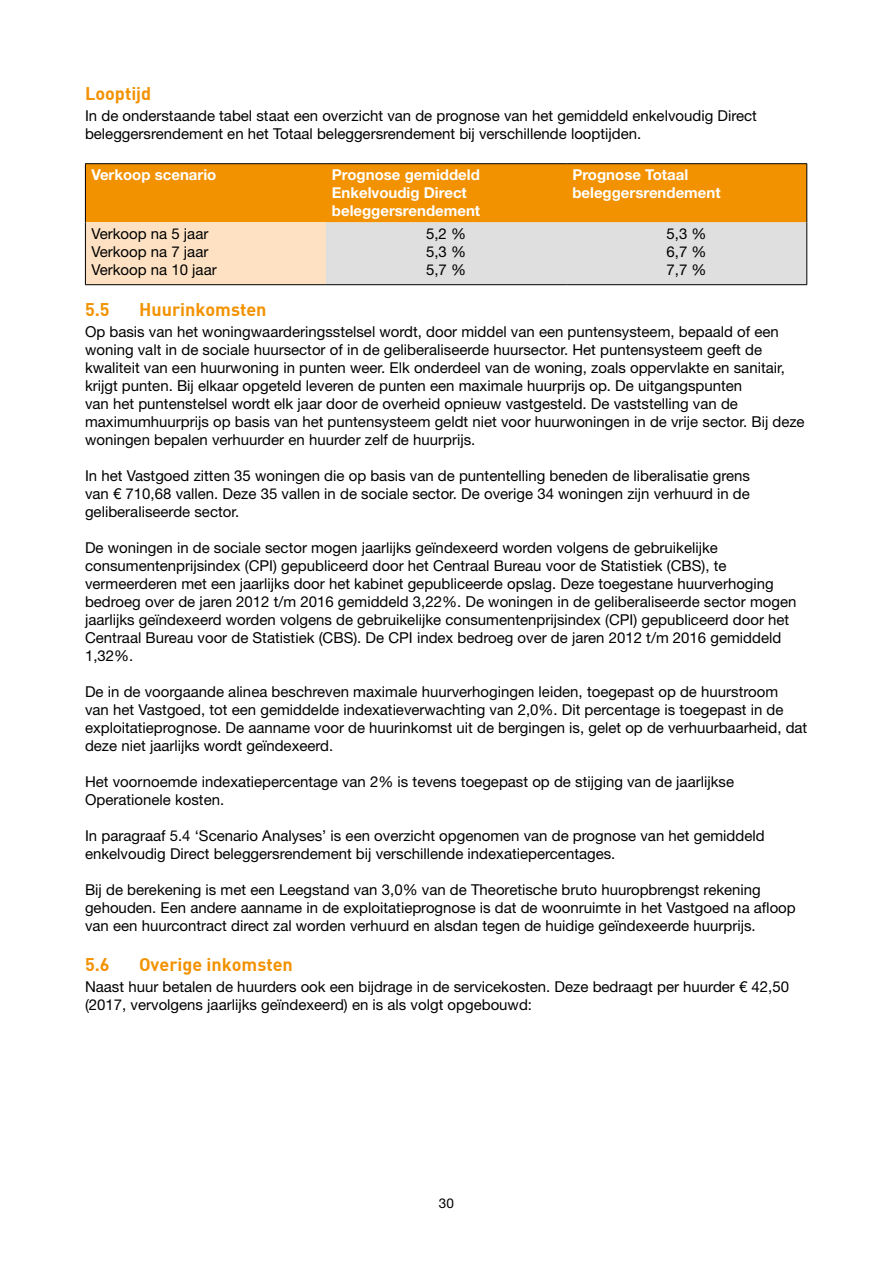
<style>
.page{position:relative;width:893px;height:1263px;background:#fff}
.page>*{position:absolute;margin:0;border:0;box-sizing:border-box;transform-origin:0 0}
.t1{font:18px "DIN Bold";color:#f39200}
.t2{font:15px/18px "Helvetica Neue LT Std";color:#000}
.t3{font:700 15px/18px "Helvetica Neue LT Std";color:#fff}
.t4{font:13.5px "Helvetica Neue LT Std";color:#000}
</style>
<div class="page">
<svg style="left:86px;top:164px;width:720px;height:120px;background:#edb96e"></svg>
<hr style="left:85px;top:163px;width:241px;height:1px;background:#000">
<hr style="left:85px;top:164px;width:1px;height:58px;background:#000">
<hr style="left:326px;top:163px;width:240px;height:1px;background:#000">
<hr style="left:566px;top:163px;width:241px;height:1px;background:#000">
<hr style="left:806px;top:164px;width:1px;height:58px;background:#000">
<hr style="left:85px;top:222px;width:1px;height:62px;background:#000">
<hr style="left:806px;top:222px;width:1px;height:62px;background:#000">
<hr style="left:85px;top:284px;width:241px;height:1px;background:#000">
<hr style="left:326px;top:284px;width:240px;height:1px;background:#000">
<hr style="left:566px;top:284px;width:241px;height:1px;background:#000">
<p class="t1" style="left:85px;top:82px;width:68px">Looptijd</p>
<p class="t2" style="left:85px;top:107px;width:673px">In de onderstaande tabel staat een overzicht van de prognose van het gemiddeld enkelvoudig Direct beleggersrendement en het Totaal beleggersrendement bij verschillende looptijden.</p>
<p class="t3" style="left:91px;top:166px;width:126px">Verkoop scenario</p>
<p class="t3" style="left:332px;top:166px;width:150px">Prognose gemiddeld<br>Enkelvoudig Direct beleggersrendement</p>
<p class="t3" style="left:572px;top:166px;width:150px">Prognose Totaal beleggersrendement</p>
<p class="t2" style="left:91px;top:225px;width:127px">Verkoop na 5 jaar<br>Verkoop na 7 jaar<br>Verkoop na 10 jaar</p>
<p class="t2" style="left:426px;top:225px;width:42px;text-align:justify">5,2 % 5,3 % 5,7 %</p>
<p class="t2" style="left:667px;top:225px;width:42px;text-align:justify">5,3 % 6,7 % 7,7 %</p>
<p class="t1" style="left:85px;top:297px;width:26px">5.5</p>
<p class="t1" style="left:139px;top:297px;width:129px">Huurinkomsten</p>
<p class="t2" style="left:85px;top:322px;width:721px">Op basis van het woningwaarderingsstelsel wordt, door middel van een puntensysteem, bepaald of een woning valt in de sociale huursector of in de geliberaliseerde huursector. Het puntensysteem geeft de kwaliteit van een huurwoning in punten weer. Elk onderdeel van de woning, zoals oppervlakte en sanitair, krijgt punten. Bij elkaar opgeteld leveren de punten een maximale huurprijs op. De uitgangspunten<br>van het puntenstelsel wordt elk jaar door de overheid opnieuw vastgesteld. De vaststelling van de maximumhuurprijs op basis van het puntensysteem geldt niet voor huurwoningen in de vrije sector. Bij deze woningen bepalen verhuurder en huurder zelf de huurprijs.</p>
<p class="t2" style="left:85px;top:466px;width:666px;text-align:justify">In het Vastgoed zitten 35 woningen die op basis van de puntentelling beneden de liberalisatie grens van € 710,68 vallen. Deze 35 vallen in de sociale sector. De overige 34 woningen zijn verhuurd in de geliberaliseerde sector.</p>
<p class="t2" style="left:85px;top:538px;width:713px">De woningen in de sociale sector mogen jaarlijks geïndexeerd worden volgens de gebruikelijke consumentenprijsindex (CPI) gepubliceerd door het Centraal Bureau voor de Statistiek (CBS), te vermeerderen met een jaarlijks door het kabinet gepubliceerde opslag. Deze toegestane huurverhoging bedroeg over de jaren 2012 t/m 2016 gemiddeld 3,22%. De woningen in de geliberaliseerde sector mogen jaarlijks geïndexeerd worden volgens de gebruikelijke consumentenprijsindex (CPI) gepubliceerd door het Centraal Bureau voor de Statistiek (CBS). De CPI index bedroeg over de jaren 2012 t/m 2016 gemiddeld 1,32%.</p>
<p class="t2" style="left:85px;top:682px;width:724px">De in de voorgaande alinea beschreven maximale huurverhogingen leiden, toegepast op de huurstroom<br>van het Vastgoed, tot een gemiddelde indexatieverwachting van 2,0%. Dit percentage is toegepast in de exploitatieprognose. De aanname voor de huurinkomst uit de bergingen is, gelet op de verhuurbaarheid, dat deze niet jaarlijks wordt geïndexeerd.</p>
<p class="t2" style="left:85px;top:772px;width:650px">Het voornoemde indexatiepercentage van 2% is tevens toegepast op de stijging van de jaarlijkse<br>Operationele kosten.</p>
<p class="t2" style="left:85px;top:826px;width:681px">In paragraaf 5.4 ‘Scenario Analyses’ is een overzicht opgenomen van de prognose van het gemiddeld enkelvoudig Direct beleggersrendement bij verschillende indexatiepercentages.</p>
<p class="t2" style="left:85px;top:880px;width:712px">Bij de berekening is met een Leegstand van 3,0% van de Theoretische bruto huuropbrengst rekening gehouden. Een andere aanname in de exploitatieprognose is dat de woonruimte in het Vastgoed na afloop van een huurcontract direct zal worden verhuurd en alsdan tegen de huidige geïndexeerde huurprijs.</p>
<p class="t1" style="left:85px;top:953px;width:26px">5.6</p>
<p class="t1" style="left:139px;top:953px;width:155px">Overige inkomsten</p>
<p class="t2" style="left:85px;top:977px;width:706px">Naast huur betalen de huurders ook een bijdrage in de servicekosten. Deze bedraagt per huurder € 42,50 (2017, vervolgens jaarlijks geïndexeerd) en is als volgt opgebouwd:</p>
<p class="t4" style="left:439px;top:1195px;width:17px">30</p>
</div>
